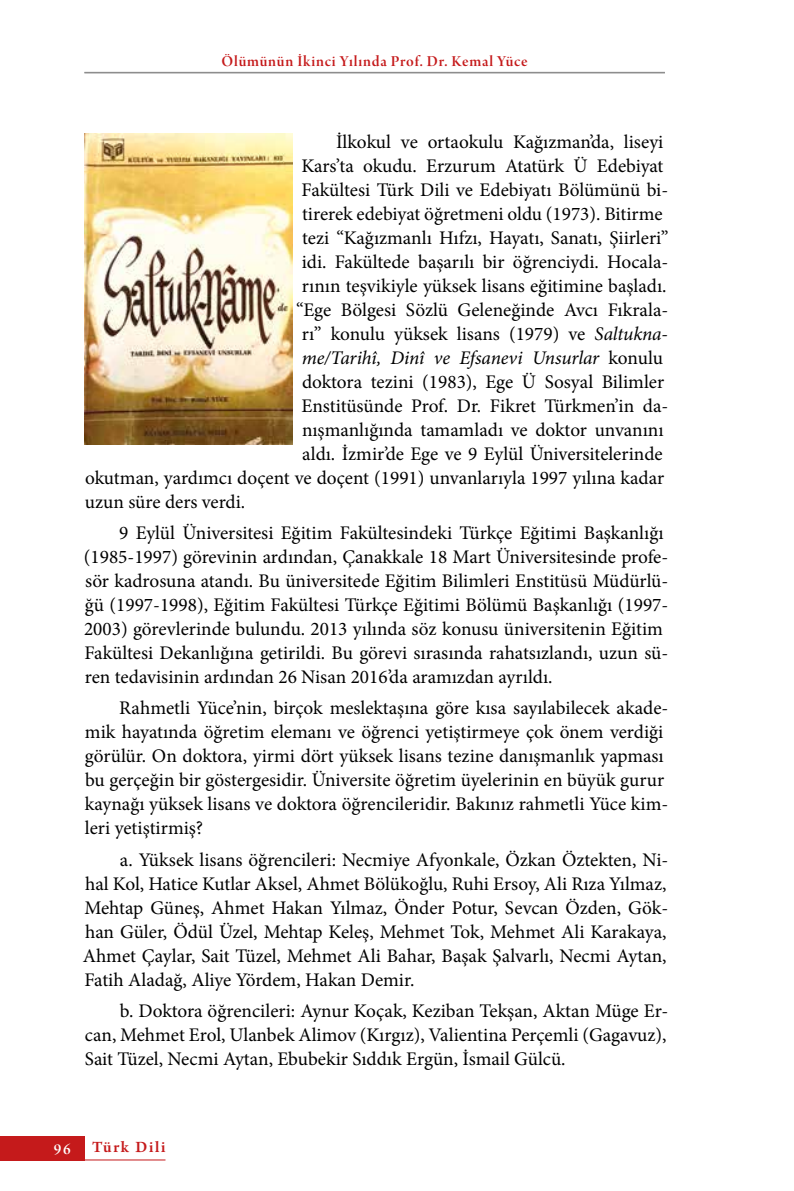
<style>
.page{position:relative;width:794px;height:1191px;background:#fff}
.page>*{position:absolute;margin:0;border:0;box-sizing:border-box;transform-origin:0 0}
.t1{font:19.25px/24px "Minion Pro";color:#000}
.t2{font:italic 19.25px "Minion Pro";letter-spacing:-.01em;color:#000}
.t3{font:600 16.62px "Arno Pro";letter-spacing:.1em;color:#c51a1b}
.t4{font:16.1px "Arno Pro Smbd Display";letter-spacing:.045em;color:#c51a1b}
.t5{font:16.1px "Arno Pro Smbd Display";color:#fff}
.s1{font-style:italic}
.s2{font-style:normal}
</style>
<div class="page">
<hr style="left:84px;top:72px;width:581px;height:1px;background:#878787">
<hr style="left:84px;top:73px;width:581px;height:1px;background:#878787">
<div style="left:0;top:1135px;width:84px;height:25px;background:#c51a1b"></div>
<hr style="left:84px;top:1159px;width:81px;height:1px;background:#c51a1b">
<img style="left:84px;top:134px;width:209px;height:310px">
<p class="t4" style="left:221px;top:52px;width:308px">Ölümünün İkinci Yılında Prof. Dr. Kemal Yüce</p>
<p class="t1" style="left:336px;top:130px;width:329px">İlkokul ve ortaokulu Kağızman’da, liseyi</p>
<p class="t1" style="left:301px;top:154px;width:363px">Kars’ta okudu. Erzurum Atatürk Ü Edebiyat</p>
<p class="t1" style="left:301px;top:178px;width:368px">Fakültesi Türk Dili ve Edebiyatı Bölümünü bi-</p>
<p class="t1" style="left:302px;top:202px;width:362px">tirerek edebiyat öğretmeni oldu (1973). Bitirme</p>
<p class="t1" style="left:302px;top:226px;width:368px">tezi “Kağızmanlı Hıfzı, Hayatı, Sanatı, Şiirleri”</p>
<p class="t1" style="left:302px;top:250px;width:368px">idi. Fakültede başarılı bir öğrenciydi. Hocala-</p>
<p class="t1" style="left:302px;top:274px;width:366px">rının teşvikiyle yüksek lisans eğitimine başladı.</p>
<p class="t1" style="left:296px;top:298px;width:374px">“Ege Bölgesi Sözlü Geleneğinde Avcı Fıkrala-</p>
<p class="t1" style="left:302px;top:322px;width:367px">rı” konulu yüksek lisans (1979) ve <span class="s1">Saltukna-</span></p>
<p class="t2" style="left:302px;top:344px;width:363px">me/Tarihî, Dinî ve Efsanevi Unsurlar <span class="s2">konulu</span></p>
<p class="t1" style="left:302px;top:370px;width:364px">doktora tezini (1983), Ege Ü Sosyal Bilimler</p>
<p class="t1" style="left:301px;top:394px;width:368px">Enstitüsünde Prof. Dr. Fikret Türkmen’in da-</p>
<p class="t1" style="left:302px;top:417px;width:363px">nışmanlığında tamamladı ve doktor unvanını</p>
<p class="t1" style="left:302px;top:441px;width:362px">aldı. İzmir’de Ege ve 9 Eylül Üniversitelerinde</p>
<p class="t1" style="left:85px;top:465px;width:581px">okutman, yardımcı doçent ve doçent (1991) unvanlarıyla 1997 yılına kadar</p>
<p class="t1" style="left:85px;top:489px;width:162px">uzun süre ders verdi.</p>
<p class="t1" style="left:84px;top:521px;width:586px;text-indent:35px">9 Eylül Üniversitesi Eğitim Fakültesindeki Türkçe Eğitimi Başkanlığı (1985-1997) görevinin ardından, Çanakkale 18 Mart Üniversitesinde profe&shy;sör kadrosuna atandı. Bu üniversitede Eğitim Bilimleri Enstitüsü Müdürlü&shy;ğü (1997-1998), Eğitim Fakültesi Türkçe Eğitimi Bölümü Başkanlığı (1997- 2003) görevlerinde bulundu. 2013 yılında söz konusu üniversitenin Eğitim Fakültesi Dekanlığına getirildi. Bu görevi sırasında rahatsızlandı, uzun sü&shy;ren tedavisinin ardından 26 Nisan 2016’da aramızdan ayrıldı.</p>
<p class="t1" style="left:85px;top:696px;width:585px;text-indent:34px">Rahmetli Yüce’nin, birçok meslektaşına göre kısa sayılabilecek akade&shy;mik hayatında öğretim elemanı ve öğrenci yetiştirmeye çok önem verdiği görülür. On doktora, yirmi dört yüksek lisans tezine danışmanlık yapması bu gerçeğin bir göstergesidir. Üniversite öğretim üyelerinin en büyük gurur kaynağı yüksek lisans ve doktora öğrencileridir. Bakınız rahmetli Yüce kim&shy;leri yetiştirmiş?</p>
<p class="t1" style="left:83px;top:847px;width:587px;text-align:justify;text-indent:37px">a. Yüksek lisans öğrencileri: Necmiye Afyonkale, Özkan Öztekten, Ni&shy;hal Kol, Hatice Kutlar Aksel, Ahmet Bölükoğlu, Ruhi Ersoy, Ali Rıza Yılmaz, Mehtap Güneş, Ahmet Hakan Yılmaz, Önder Potur, Sevcan Özden, Gök&shy;han Güler, Ödül Üzel, Mehtap Keleş, Mehmet Tok, Mehmet Ali Karakaya, Ahmet Çaylar, Sait Tüzel, Mehmet Ali Bahar, Başak Şalvarlı, Necmi Aytan, Fatih Aladağ, Aliye Yördem, Hakan Demir.</p>
<p class="t1" style="left:85px;top:999px;width:585px;text-align:justify;text-indent:35px">b. Doktora öğrencileri: Aynur Koçak, Keziban Tekşan, Aktan Müge Er&shy;can, Mehmet Erol, Ulanbek Alimov (Kırgız), Valientina Perçemli (Gagavuz), Sait Tüzel, Necmi Aytan, Ebubekir Sıddık Ergün, İsmail Gülcü.</p>
<p class="t5" style="left:54px;top:1140px;width:18px">96</p>
<p class="t3" style="left:92px;top:1137px;width:75px">Türk Dili</p>
</div>
